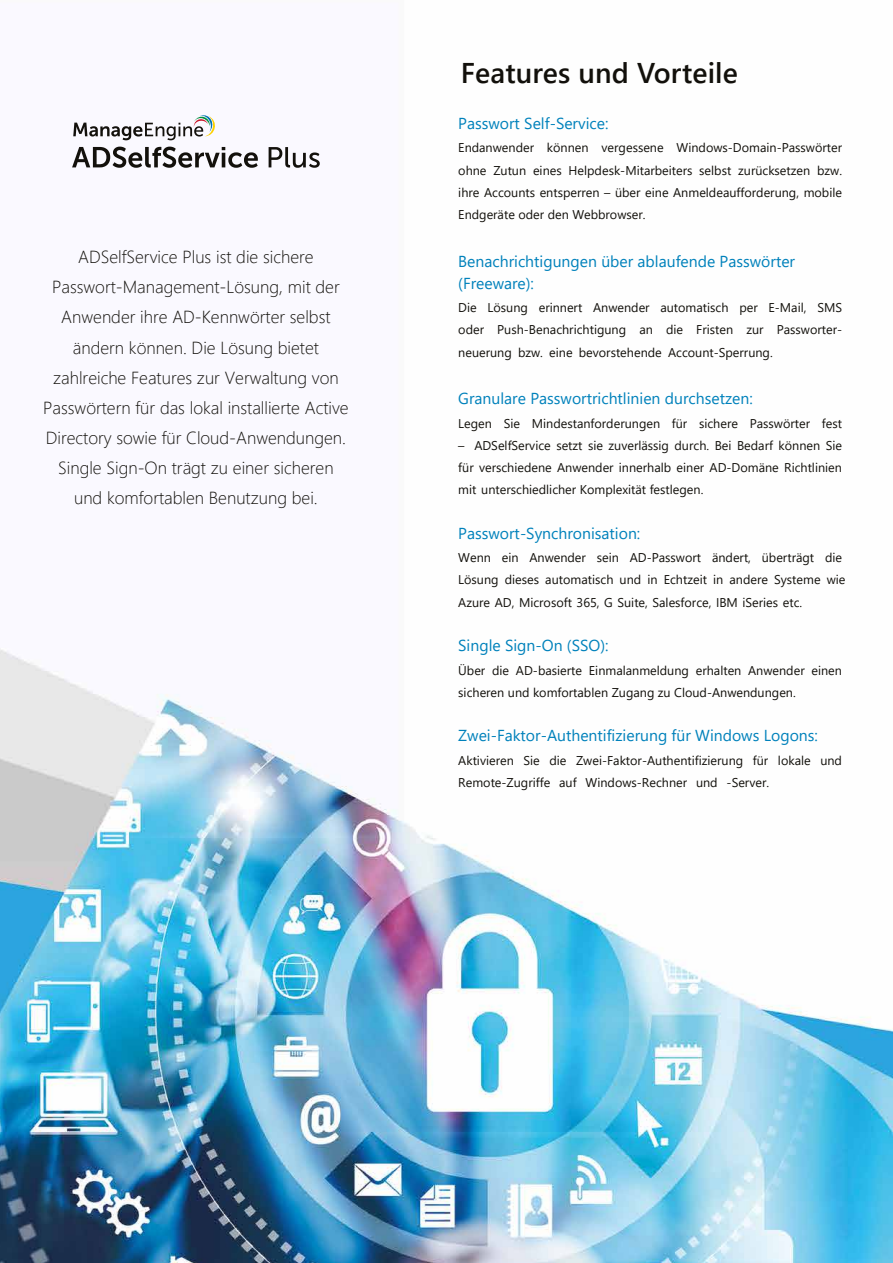
<style>
.page{position:relative;width:893px;height:1263px;background:#fff}
.page>*{position:absolute;margin:0;border:0;box-sizing:border-box;transform-origin:0 0}
.t1{font:600 28.5px "Segoe UI";letter-spacing:.005em;color:#12100b}
.t2{font:300 17.4px/30.2px "Segoe UI";color:#12100b;text-align:center}
.t3{font:15.9px/22.2px "Segoe UI";color:#0081bb}
.t4{font:12.75px/22.2px "Segoe UI";color:#12100b}
.t5{font:12.75px/22.2px "Segoe UI";color:#13110c;text-align:justify}
</style>
<div class="page">
<img style="left:0;top:140px;width:893px;height:1123px">
<svg style="left:72px;top:147px;width:186px;height:21px"></svg>
<svg style="left:269px;top:147px;width:51px;height:21px"></svg>
<svg style="left:73px;top:115px;width:142px;height:25px"></svg>
<p class="t2" style="left:43px;top:240px;width:307px">ADSelfService Plus ist die sichere Passwort-Management-Lösung, mit der Anwender ihre AD-Kennwörter selbst ändern können. Die Lösung bietet zahlreiche Features zur Verwaltung von Passwörtern für das lokal installierte Active Directory sowie für Cloud-Anwendungen.<br>Single Sign-On trägt zu einer sicheren und komfortablen Benutzung bei.</p>
<h1 class="t1" style="left:461px;top:46px;width:279px">Features und Vorteile</h1>
<p class="t3" style="left:458px;top:111px;width:152px">Passwort Self-Service:</p>
<p class="t4" style="left:458px;top:136px;width:385px;text-align:justify">Endanwender können vergessene Windows-Domain-Passwörter ohne Zutun eines Helpdesk-Mitarbeiters selbst zurücksetzen bzw. ihre Accounts entsperren – über eine Anmeldeaufforderung, mobile Endgeräte oder den Webbrowser.</p>
<p class="t3" style="left:458px;top:248px;width:338px">Benachrichtigungen über ablaufende Passwörter (Freeware):</p>
<p class="t4" style="left:458px;top:295px;width:385px;text-align:justify">Die Lösung erinnert Anwender automatisch per E-Mail, SMS oder Push-Benachrichtigung an die Fristen zur Passworter&shy;neuerung bzw. eine bevorstehende Account-Sperrung.</p>
<p class="t3" style="left:458px;top:386px;width:296px">Granulare Passwortrichtlinien durchsetzen:</p>
<p class="t5" style="left:458px;top:411px;width:385px">Legen Sie Mindestanforderungen für sichere Passwörter fest</p>
<p class="t5" style="left:458px;top:433px;width:385px">– ADSelfService setzt sie zuverlässig durch. Bei Bedarf können Sie für verschiedene Anwender innerhalb einer AD-Domäne Richtlinien mit unterschiedlicher Komplexität festlegen.</p>
<p class="t3" style="left:458px;top:520px;width:184px">Passwort-Synchronisation:</p>
<p class="t4" style="left:458px;top:545px;width:389px">Wenn ein Anwender sein AD-Passwort ändert, überträgt die<br>Lösung dieses automatisch und in Echtzeit in andere Systeme wie<br>Azure AD, Microsoft 365, G Suite, Salesforce, IBM iSeries etc.</p>
<p class="t3" style="left:458px;top:633px;width:152px">Single Sign-On (SSO) :</p>
<p class="t4" style="left:458px;top:658px;width:385px">Über die AD-basierte Einmalanmeldung erhalten Anwender einen sicheren und komfortablen Zugang zu Cloud-Anwendungen.</p>
<p class="t3" style="left:458px;top:723px;width:361px">Zwei-Faktor-Authentifizierung für Windows Logons:</p>
<p class="t4" style="left:458px;top:748px;width:385px">Aktivieren Sie die Zwei-Faktor-Authentifizierung für lokale und<br>Remote-Zugriffe auf Windows-Rechner und -Server.</p>
</div>
